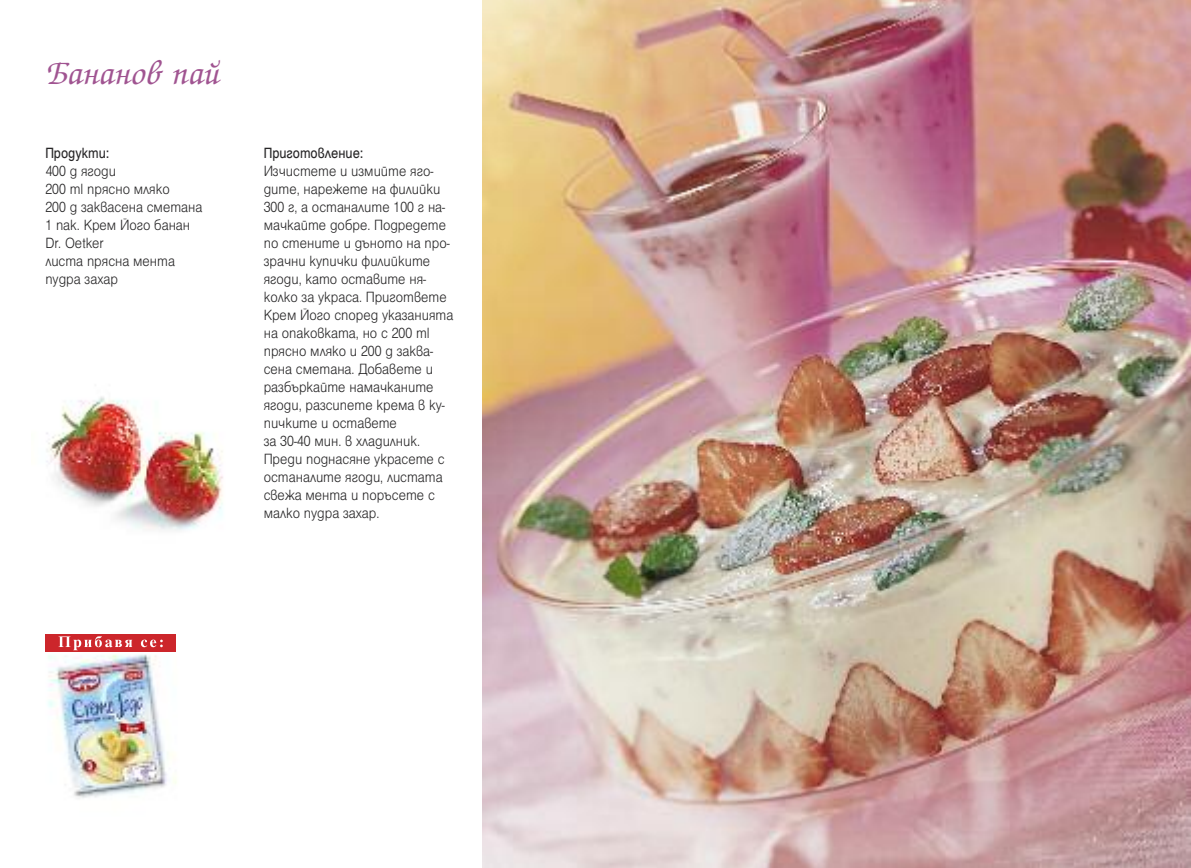
<style>
.page{position:relative;width:1191px;height:868px;background:#fff}
.page>*{position:absolute;margin:0;border:0;box-sizing:border-box;transform-origin:0 0}
.t1{font:36px "Zapf Chancery C";color:#a05491}
.t2{font:300 16px/18px "Helen Bg";color:#272627;scale:.9 1}
.t3{font:16px "Helen Bg";color:#272627;scale:.9 1}
</style>
<div class="page">
<img style="left:45px;top:651px;width:132px;height:147px">
<img style="left:482px;top:0;width:709px;height:867px">
<div style="left:45px;top:634px;width:131px;height:17px;background:#cc262b"></div>
<svg style="left:58px;top:636px;width:74px;height:14px"></svg>
<svg style="left:141px;top:639px;width:22px;height:8px"></svg>
<img style="left:46px;top:396px;width:177px;height:135px">
<h1 class="t1" style="left:45px;top:50px;width:175px">Бананов пай</h1>
<p class="t3" style="left:45px;top:147px;width:73px">Продукти:</p>
<p class="t2" style="left:45px;top:163px;width:176px">400 g ягоди<br>200 ml прясно мляко<br>200 g заквасена сметана<br>1 пак. Крем Його банан<br>Dr. Oetker<br>листа прясна мента пудра захар</p>
<p class="t3" style="left:264px;top:147px;width:112px">Приготовление:</p>
<p class="t2" style="left:264px;top:163px;width:212px">Изчистете и измийте яго&shy;дите, нарежете на филийки<br>300 г, а останалите 100 г на&shy;мачкайте добре. Подредете по стените и дъното на про&shy;зрачни купички филийките ягоди, като оставите ня&shy;колко за украса. Пригответе<br>Крем Його според указанията на опаковката, но с 200 ml прясно мляко и 200 g заква&shy;сена сметана. Добавете и разбъркайте намачканите ягоди, разсипете крема в ку&shy;пичките и оставете<br>за 30-40 мин. в хладилник.<br>Преди поднасяне украсете с останалите ягоди, листата свежа мента и поръсете с малко пудра захар.</p>
</div>
